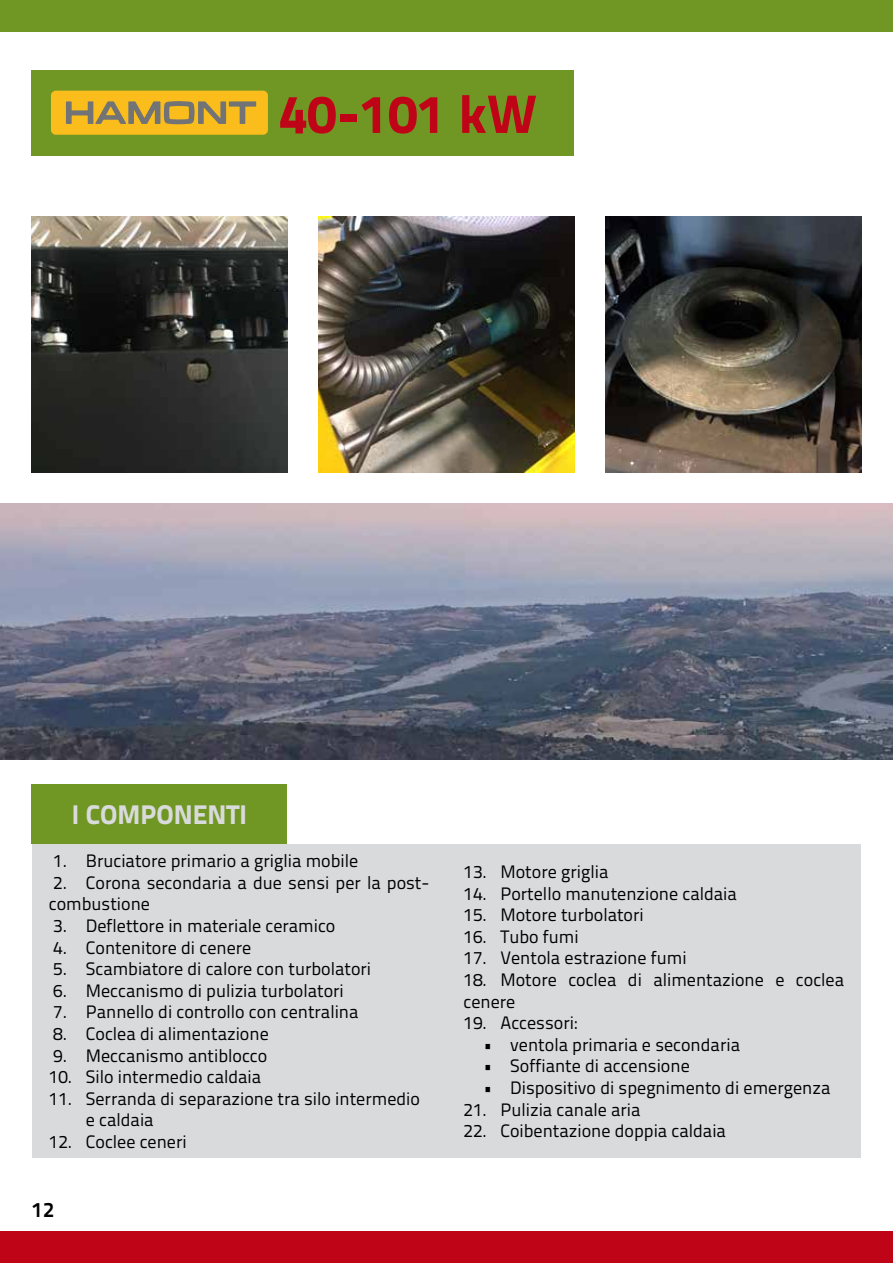
<style>
.page{position:relative;width:893px;height:1263px;background:#fff}
.page>*{position:absolute;margin:0;border:0;box-sizing:border-box;transform-origin:0 0}
.t1{font:800 54px "Titillium Text 22 L";color:#c00418}
.t2{font:800 27px "Titillium Text 22 L";color:#d9dadb}
.t3{font:700 21px "Titillium Text 22 L";color:#000}
.t4{font:18px/21.6px "Titillium Text 22 L";color:#000}
</style>
<div class="page">
<div style="left:32px;top:844px;width:414px;height:314px;background:#d9dadb"></div>
<div style="left:446px;top:844px;width:415px;height:314px;background:#d9dadb"></div>
<img style="left:32px;top:217px;width:255px;height:255px">
<img style="left:319px;top:217px;width:255px;height:255px">
<img style="left:606px;top:217px;width:255px;height:255px">
<div style="left:0;top:0;width:893px;height:32px;background:#709724"></div>
<div style="left:0;top:1231px;width:893px;height:32px;background:#c00418"></div>
<div style="left:32px;top:70px;width:542px;height:85px;background:#709724"></div>
<div style="left:51px;top:91px;width:217px;height:44px;background:#fabd1c;border-radius:5px"></div>
<svg style="left:66px;top:101px;width:190px;height:23px"></svg>
<img style="left:0;top:504px;width:893px;height:255px">
<div style="left:32px;top:784px;width:255px;height:60px;background:#709724"></div>
<h1 class="t1" style="left:53px;top:72px;width:486px">HAMONT 40-101 KW</h1>
<h2 class="t2" style="left:72px;top:794px;width:31px">I COMPONENTI</h2>
<p class="t4" style="left:53px;top:849px;width:307px">1. Bruciatore primario a griglia mobile</p>
<p class="t4" style="left:49px;top:871px;width:382px">2. Corona secondaria a due sensi per la post&shy;combustione</p>
<p class="t4" style="left:53px;top:914px;width:284px">3. Deflettore in materiale ceramico</p>
<p class="t4" style="left:53px;top:935px;width:200px">4. Contenitore di cenere</p>
<p class="t4" style="left:53px;top:957px;width:320px">5. Scambiatore di calore con turbolatori</p>
<p class="t4" style="left:53px;top:979px;width:292px">6. Meccanismo di pulizia turbolatori</p>
<p class="t4" style="left:53px;top:1000px;width:307px">7. Pannello di controllo con centralina</p>
<p class="t4" style="left:53px;top:1022px;width:217px">8. Coclea di alimentazione</p>
<p class="t4" style="left:53px;top:1043px;width:216px">9. Meccanismo antiblocco</p>
<p class="t4" style="left:49px;top:1065px;width:214px">10. Silo intermedio caldaia</p>
<p class="t4" style="left:86px;top:1087px;width:336px;text-indent:-37px">11. Serranda di separazione tra silo intermedio e caldaia</p>
<p class="t4" style="left:49px;top:1130px;width:139px">12. Coclee ceneri</p>
<p class="t3" style="left:32px;top:1193px;width:24px">12</p>
<p class="t4" style="left:463px;top:860px;width:146px">13. Motore griglia</p>
<p class="t4" style="left:463px;top:881px;width:275px">14. Portello manutenzione caldaia</p>
<p class="t4" style="left:463px;top:903px;width:182px">15. Motore turbolatori</p>
<p class="t4" style="left:463px;top:925px;width:117px">16. Tubo fumi</p>
<p class="t4" style="left:463px;top:946px;width:225px">17. Ventola estrazione fumi</p>
<p class="t4" style="left:463px;top:968px;width:382px">18. Motore coclea di alimentazione e coclea cenere</p>
<p class="t4" style="left:463px;top:1011px;width:115px">19. Accessori:</p>
<p class="t4" style="left:483px;top:1033px;width:258px">• ventola primaria e secondaria</p>
<p class="t4" style="left:483px;top:1054px;width:208px">• Soffiante di accensione</p>
<p class="t4" style="left:483px;top:1076px;width:349px">• Dispositivo di spegnimento di emergenza</p>
<p class="t4" style="left:463px;top:1097px;width:179px">21. Pulizia canale aria</p>
<p class="t4" style="left:463px;top:1119px;width:264px">22. Coibentazione doppia caldaia</p>
</div>
